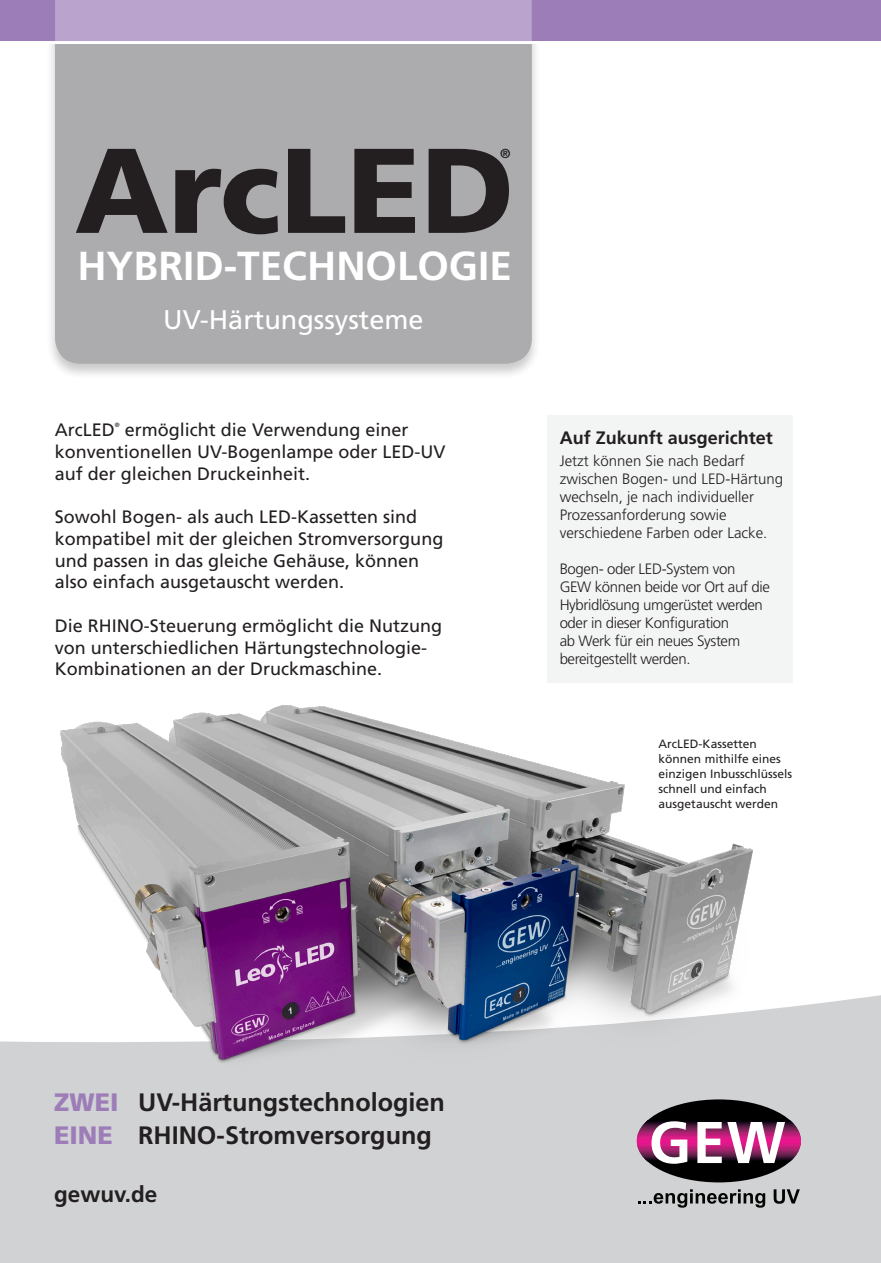
<style>
.page{position:relative;width:881px;height:1263px;background:#fff}
.page>*{position:absolute;margin:0;border:0;box-sizing:border-box;transform-origin:0 0}
.t1{font:900 120.3px "Frutiger LT";color:#231f20}
.t2{font:700 40.5px "Frutiger LT";color:#fff}
.t3{font:27px "Frutiger LT";color:#fff}
.t4{font:700 25.2px/33.6px "Frutiger LT";color:#231f20}
.t5{font:22.5px "Frutiger LT";letter-spacing:-.01em;color:#231f20}
.t6{font:700 22.5px "Frutiger LT";color:#231f20}
.t7{font:18px/21.8px "Frutiger LT";color:#231f20}
.t8{font:700 18px "Frutiger LT";color:#231f20}
.t9{font:300 15px/18px "Frutiger LT";letter-spacing:-.025em;color:#231f20}
.t10{font:300 15px/18px "Frutiger LT";color:#231f20}
.t11{font:700 13.05px "Frutiger LT";color:#231f20}
.t12{font:12px/15px "Frutiger LT";color:#231f20}
.t13{font:6.15px "Frutiger LT";color:#231f20}
.s1{font-weight:900;color:#9d7db8}
</style>
<div class="page">
<div style="left:546px;top:415px;width:246px;height:267px;background:#f3f4f4"></div>
<div style="left:46px;top:0;width:495px;height:380px;background:#231f20;opacity:.3"></div>
<div style="left:0;top:0;width:880px;height:44px;background:#9d7db8"></div>
<svg style="left:55px;top:0;width:476px;height:364px;background:#aeabb2"></svg>
<div style="left:0;top:995px;width:880px;height:268px;background:#d1d2d4"></div>
<div style="left:54px;top:1185px;width:383px;height:47px;background:#d1d2d4"></div>
<svg style="left:637px;top:1189px;width:128px;height:19px;background:#959697"></svg>
<svg style="left:773px;top:1189px;width:26px;height:15px"></svg>
<svg style="left:636px;top:1162px;width:164px;height:20px;background:#535355"></svg>
<hr style="left:636px;top:1161px;width:164px;height:1px;background:#000006">
<hr style="left:636px;top:1160px;width:164px;height:1px;background:#0a060f">
<hr style="left:636px;top:1159px;width:164px;height:1px;background:#1d0a1f">
<hr style="left:636px;top:1158px;width:164px;height:1px;background:#2e1029">
<hr style="left:636px;top:1157px;width:164px;height:1px;background:#3d1734">
<hr style="left:636px;top:1156px;width:164px;height:1px;background:#4b1c3d">
<hr style="left:636px;top:1155px;width:164px;height:1px;background:#592045">
<hr style="left:636px;top:1154px;width:164px;height:1px;background:#67214d">
<hr style="left:636px;top:1153px;width:164px;height:1px;background:#752455">
<hr style="left:636px;top:1152px;width:164px;height:1px;background:#81245c">
<hr style="left:636px;top:1151px;width:164px;height:1px;background:#942365">
<hr style="left:636px;top:1150px;width:164px;height:1px;background:#a0236b">
<hr style="left:636px;top:1149px;width:164px;height:1px;background:#ac1f70">
<hr style="left:636px;top:1148px;width:164px;height:1px;background:#b71f76">
<hr style="left:636px;top:1147px;width:164px;height:1px;background:#c21c7a">
<hr style="left:636px;top:1146px;width:164px;height:1px;background:#cc197e">
<hr style="left:636px;top:1145px;width:164px;height:1px;background:#d71683">
<hr style="left:636px;top:1144px;width:164px;height:1px;background:#db1a87">
<hr style="left:636px;top:1143px;width:164px;height:1px;background:#e2168a">
<hr style="left:636px;top:1142px;width:164px;height:1px;background:#e7158c">
<hr style="left:636px;top:1141px;width:164px;height:1px;background:#e9158d">
<hr style="left:636px;top:1140px;width:164px;height:1px;background:#e9158d">
<hr style="left:636px;top:1139px;width:164px;height:1px;background:#e4168b">
<hr style="left:636px;top:1138px;width:164px;height:1px;background:#de1988">
<hr style="left:636px;top:1137px;width:164px;height:1px;background:#d51d85">
<hr style="left:636px;top:1136px;width:164px;height:1px;background:#ce1980">
<hr style="left:636px;top:1135px;width:164px;height:1px;background:#c51b7c">
<hr style="left:636px;top:1134px;width:164px;height:1px;background:#bb1e77">
<hr style="left:636px;top:1133px;width:164px;height:1px;background:#b02072">
<hr style="left:636px;top:1132px;width:164px;height:1px;background:#a4256d">
<hr style="left:636px;top:1131px;width:164px;height:1px;background:#982467">
<hr style="left:636px;top:1130px;width:164px;height:1px;background:#8c2361">
<hr style="left:636px;top:1129px;width:164px;height:1px;background:#7e245a">
<hr style="left:636px;top:1128px;width:164px;height:1px;background:#712352">
<hr style="left:636px;top:1127px;width:164px;height:1px;background:#5e2148">
<hr style="left:636px;top:1126px;width:164px;height:1px;background:#501d40">
<hr style="left:636px;top:1125px;width:164px;height:1px;background:#421838">
<hr style="left:636px;top:1124px;width:164px;height:1px;background:#33122d">
<hr style="left:636px;top:1123px;width:164px;height:1px;background:#220a23">
<hr style="left:636px;top:1122px;width:164px;height:1px;background:#100315">
<hr style="left:636px;top:1121px;width:164px;height:1px;background:#020008">
<hr style="left:636px;top:1120px;width:164px;height:1px;background:#000002">
<svg style="left:636px;top:1099px;width:164px;height:21px;background:#535455"></svg>
<svg style="left:727px;top:1122px;width:57px;height:41px"></svg>
<svg style="left:697px;top:1122px;width:24px;height:41px"></svg>
<svg style="left:651px;top:1121px;width:36px;height:43px"></svg>
<img style="left:60px;top:705px;width:691px;height:365px">
<p class="t1" style="left:75px;top:118px;width:441px">ArcLED</p>
<p class="t2" style="left:77px;top:242px;width:436px">HYBRID-TECHNOLOGIE</p>
<p class="t11" style="left:500px;top:146px;width:12px">®</p>
<p class="t3" style="left:163px;top:303px;width:262px">UV-Härtungssysteme</p>
<p class="t7" style="left:55px;top:419px;width:61px">ArcLED</p>
<p class="t13" style="left:115px;top:421px;width:6px">®</p>
<p class="t7" style="left:55px;top:419px;width:392px;text-indent:70px">ermöglicht die Verwendung einer konventionellen UV-Bogenlampe oder LED-UV auf der gleichen Druckeinheit.</p>
<p class="t7" style="left:55px;top:506px;width:390px">Sowohl Bogen- als auch LED-Kassetten sind kompatibel mit der gleichen Stromversorgung und passen in das gleiche Gehäuse, können also einfach ausgetauscht werden.</p>
<p class="t7" style="left:55px;top:615px;width:389px">Die RHINO-Steuerung ermöglicht die Nutzung von unterschiedlichen Härtungstechnologie-<br>Kombinationen an der Druckmaschine.</p>
<p class="t8" style="left:559px;top:427px;width:215px">Auf Zukunft ausgerichtet</p>
<p class="t10" style="left:559px;top:452px;width:225px">Jetzt können Sie nach Bedarf zwischen Bogen- und LED-Härtung wechseln, je nach individueller<br>Prozessanforderung sowie verschiedene Farben oder Lacke.</p>
<p class="t9" style="left:559px;top:560px;width:212px">Bogen- oder LED-System von<br>GEW können beide vor Ort auf die<br>Hybridlösung umgerüstet werden oder in dieser Konfiguration<br>ab Werk für ein neues System bereitgestellt werden.</p>
<p class="t12" style="left:658px;top:736px;width:135px">ArcLED-Kassetten können mithilfe eines einzigen Inbusschlüssels schnell und einfach ausgetauscht werden</p>
<p class="t4" style="left:54px;top:1085px;width:392px"><span class="s1">ZWEI</span> UV-Härtungstechnologien<br><span class="s1">EINE</span> RHINO-Stromversorgung</p>
<p class="t5" style="left:60px;top:1129px;width:377px">Printed and cured with GEW UV LED</p>
<p class="t6" style="left:54px;top:1181px;width:105px">gewuv.de</p>
<p class="t6" style="left:60px;top:1181px;width:122px">gewuv.com</p>
</div>
